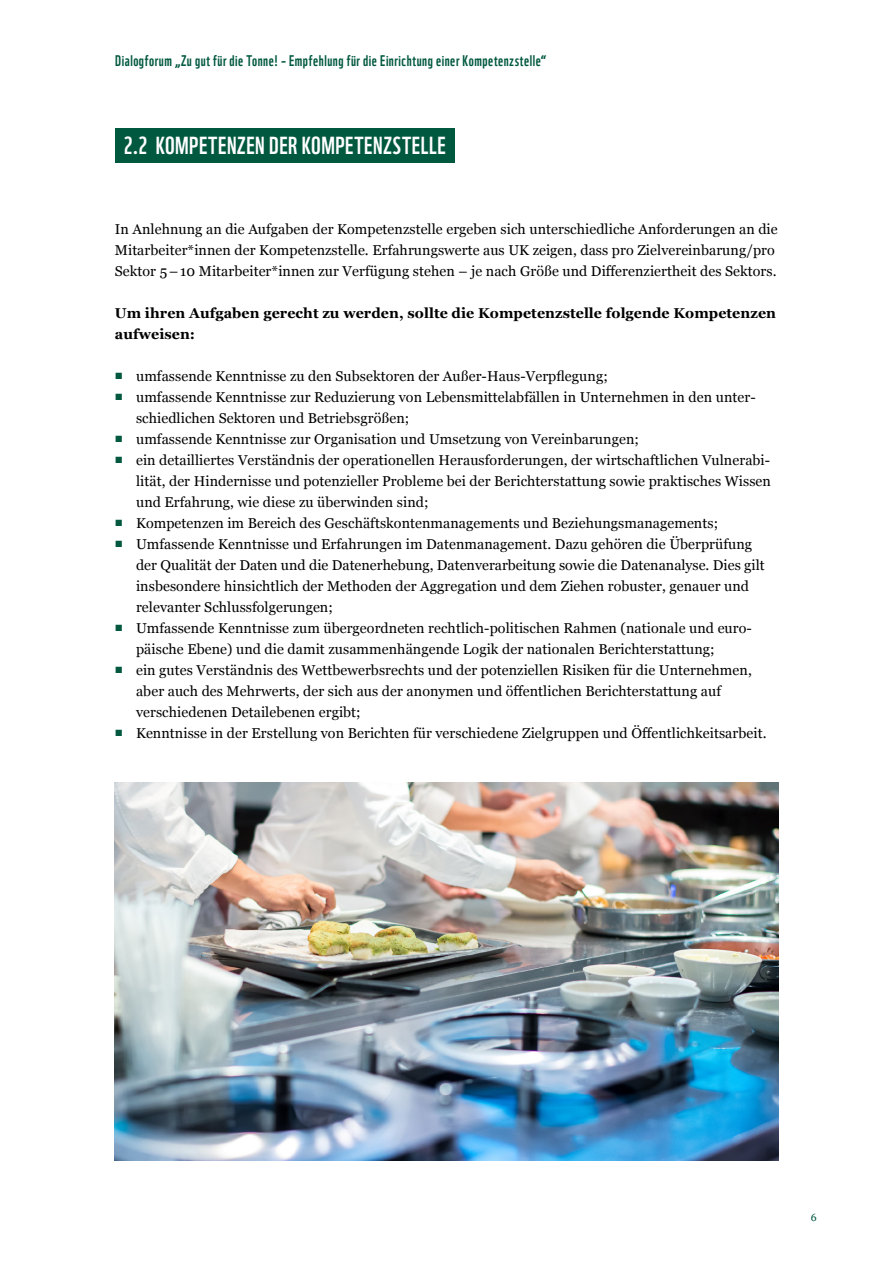
<style>
.page{position:relative;width:893px;height:1263px;background:#fff}
.page>*{position:absolute;margin:0;border:0;box-sizing:border-box;transform-origin:0 0}
.t1{font:24px "WWF";letter-spacing:.025em;color:#fff}
.t2{font:15px "WWF";letter-spacing:.035em;color:#00583f}
.t3{font:14.25px/21px "Georgia";letter-spacing:.005em;color:#000}
.t4{font:700 14.25px/21px "Georgia";letter-spacing:.005em;color:#000}
.t5{font:10.5px "Georgia";color:#00583f}
.s1{font-family:"Arial";font-size:13.5px;color:#00583f}
</style>
<div class="page">
<div style="left:115px;top:128px;width:339px;height:35px;background:#00583f"></div>
<img style="left:115px;top:783px;width:663px;height:378px">
<p class="t2" style="left:115px;top:49px;width:433px">Dialogforum „Zu gut für die Tonne! – Empfehlung für die Einrichtung einer Kompetenzstelle“</p>
<h1 class="t1" style="left:124px;top:127px;width:323px">2.2 KOMPETENZEN DER KOMPETENZSTELLE</h1>
<p class="t3" style="left:115px;top:218px;width:664px">In Anlehnung an die Aufgaben der Kompetenzstelle ergeben sich unterschiedliche Anforderungen an die<br>Mitarbeiter*innen der Kompetenzstelle. Erfahrungswerte aus UK zeigen, dass pro Zielvereinbarung/pro<br>Sektor 5–10 Mitarbeiter*innen zur Verfügung stehen – je nach Größe und Differenziertheit des Sektors.</p>
<p class="t4" style="left:115px;top:301px;width:663px">Um ihren Aufgaben gerecht zu werden, sollte die Kompetenzstelle folgende Kompetenzen aufweisen:</p>
<p class="t3" style="left:115px;top:365px;width:494px"><span class="s1">■</span> umfassende Kenntnisse zu den Subsektoren der Außer-Haus-Verpflegung;</p>
<p class="t3" style="left:136px;top:386px;width:621px;text-indent:-21px"><span class="s1">■</span> umfassende Kenntnisse zur Reduzierung von Lebensmittelabfällen in Unternehmen in den unter&shy;schiedlichen Sektoren und Betriebsgrößen;</p>
<p class="t3" style="left:115px;top:428px;width:526px"><span class="s1">■</span> umfassende Kenntnisse zur Organisation und Umsetzung von Vereinbarungen;</p>
<p class="t3" style="left:136px;top:449px;width:636px;text-align:justify;text-indent:-21px"><span class="s1">■</span> ein detailliertes Verständnis der operationellen Herausforderungen, der wirtschaftlichen Vulnerabi&shy;lität, der Hindernisse und potenzieller Probleme bei der Berichterstattung sowie praktisches Wissen und Erfahrung, wie diese zu überwinden sind;</p>
<p class="t3" style="left:115px;top:512px;width:605px"><span class="s1">■</span> Kompetenzen im Bereich des Geschäftskontenmanagements und Beziehungsmanagements;</p>
<p class="t3" style="left:136px;top:533px;width:630px;text-indent:-21px"><span class="s1">■</span> Umfassende Kenntnisse und Erfahrungen im Datenmanagement. Dazu gehören die Überprüfung der Qualität der Daten und die Datenerhebung, Datenverarbeitung sowie die Datenanalyse. Dies gilt insbesondere hinsichtlich der Methoden der Aggregation und dem Ziehen robuster, genauer und relevanter Schlussfolgerungen;</p>
<p class="t3" style="left:136px;top:617px;width:617px;text-indent:-21px"><span class="s1">■</span> Umfassende Kenntnisse zum übergeordneten rechtlich-politischen Rahmen (nationale und euro&shy;päische Ebene) und die damit zusammenhängende Logik der nationalen Berichterstattung;</p>
<p class="t3" style="left:136px;top:659px;width:617px;text-indent:-21px"><span class="s1">■</span> ein gutes Verständnis des Wettbewerbsrechts und der potenziellen Risiken für die Unternehmen, aber auch des Mehrwerts, der sich aus der anonymen und öffentlichen Berichterstattung auf verschiedenen Detailebenen ergibt;</p>
<p class="t3" style="left:115px;top:722px;width:653px"><span class="s1">■</span> Kenntnisse in der Erstellung von Berichten für verschiedene Zielgruppen und Öffentlichkeitsarbeit.</p>
<p class="t5" style="left:811px;top:1209px;width:7px">6</p>
</div>
